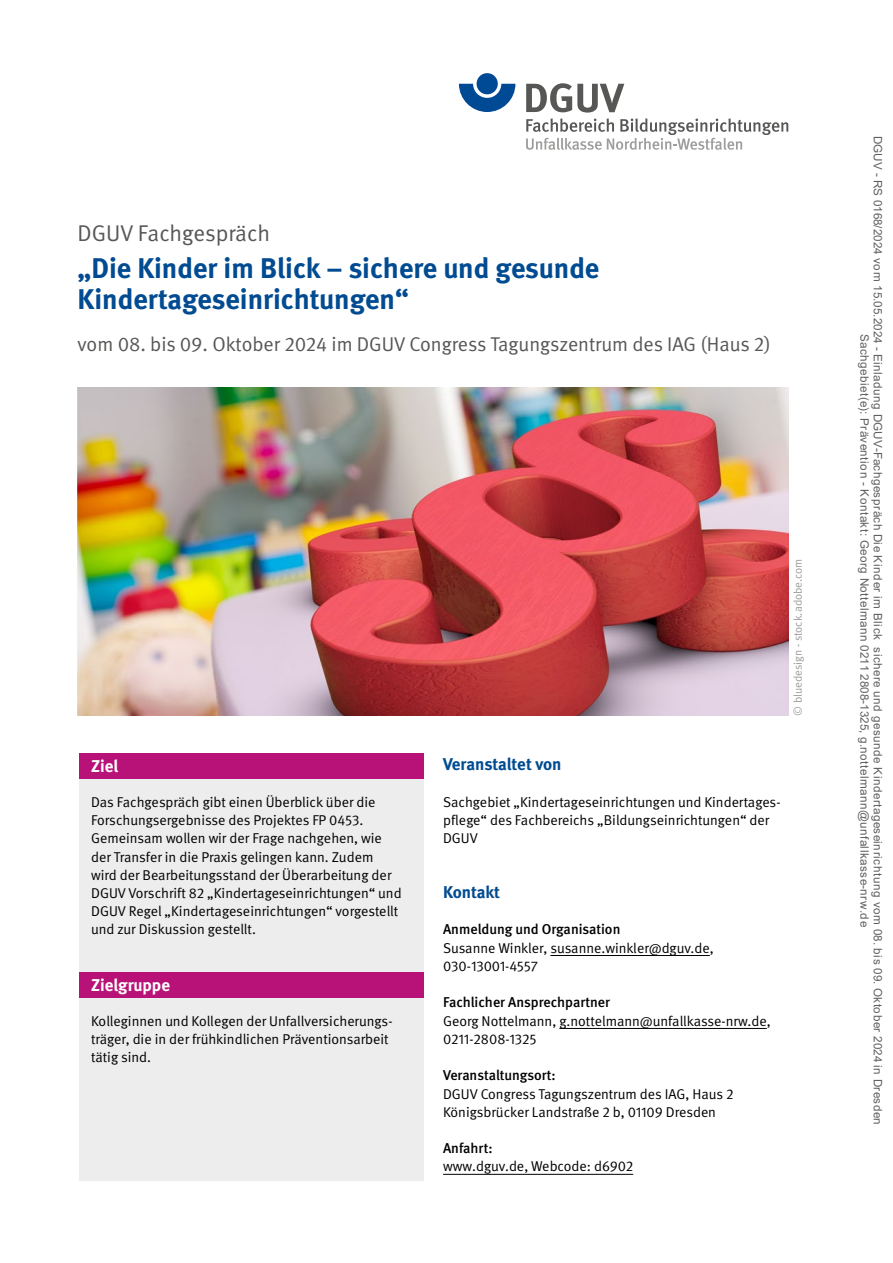
<style>
.page{position:relative;width:893px;height:1263px;background:#fff}
.page>*{position:absolute;margin:0;border:0;box-sizing:border-box;transform-origin:0 0}
.t1{font:700 28.5px/31.3px "DGUV Meta";letter-spacing:-.025em;color:#004b91}
.t2{font:22.8px "DGUV Meta";letter-spacing:-.02em;color:#575756}
.t3{font:19.95px "DGUV Meta";letter-spacing:-.01em;color:#575756}
.t4{font:700 17.1px "DGUV Meta";letter-spacing:-.04em;color:#004b91}
.t5{font:700 17.1px "DGUV Meta";letter-spacing:-.025em;color:#fff}
.t6{font:14.25px/18.3px "DGUV Meta";letter-spacing:-.01em;color:#000}
.t7{font:500 14.25px "DGUV Meta";letter-spacing:-.015em;color:#000}
.t8{font:500 14.25px "DGUV Meta";letter-spacing:-.035em;color:#000}
.t9{font:11.4px "DGUV Meta";letter-spacing:-.01em;color:#9d9d9c}
.t10{font:9.15px/13.5px "Courier Bold";color:#606060;text-align:center}
</style>
<div class="page">
<img style="left:78px;top:387px;width:710px;height:329px">
<svg style="left:459px;top:73px;width:56px;height:39px"></svg>
<svg style="left:526px;top:83px;width:262px;height:67px"></svg>
<hr style="left:550px;top:955px;width:160px;height:1px;background:#000">
<hr style="left:559px;top:1028px;width:208px;height:1px;background:#000">
<hr style="left:443px;top:1174px;width:190px;height:1px;background:#000">
<div style="left:79px;top:753px;width:344px;height:427px;background:#ededed"></div>
<div style="left:79px;top:753px;width:344px;height:25px;background:#b81278"></div>
<div style="left:79px;top:972px;width:344px;height:25px;background:#b81278"></div>
<h2 class="t2" style="left:78px;top:222px;width:194px">DGUV Fachgespräch</h2>
<h1 class="t1" style="left:78px;top:253px;width:524px">„Die Kinder im Blick – sichere und gesunde<br>Kindertageseinrichtungen“</h1>
<h3 class="t3" style="left:78px;top:334px;width:695px">vom 08. bis 09. Oktober 2024 im DGUV Congress Tagungszentrum des IAG (Haus 2)</h3>
<p class="t5" style="left:91px;top:757px;width:30px">Ziel</p>
<p class="t6" style="left:91px;top:793px;width:312px">Das Fachgespräch gibt einen Überblick über die Forschungsergebnisse des Projektes FP 0453.<br>Gemeinsam wollen wir der Frage nachgehen, wie der Transfer in die Praxis gelingen kann. Zudem wird der Bearbeitungsstand der Überarbeitung der DGUV Vorschrift 82 „Kindertageseinrichtungen“ und DGUV Regel „Kindertageseinrichtungen“ vorgestellt und zur Diskussion gestellt.</p>
<p class="t5" style="left:91px;top:976px;width:81px">Zielgruppe</p>
<p class="t6" style="left:91px;top:1012px;width:303px">Kolleginnen und Kollegen der Unfallversicherungs&shy;träger, die in der frühkindlichen Präventionsarbeit tätig sind.</p>
<p class="t9" style="left:792px;top:716px;width:159px;rotate:-90deg">© bluedesign - stock.adobe.com</p>
<p class="t4" style="left:443px;top:755px;width:120px">Veranstaltet von</p>
<p class="t6" style="left:443px;top:793px;width:339px">Sachgebiet „Kindertageseinrichtungen und Kindertages&shy;pflege“ des Fachbereichs „Bildungseinrichtungen“ der<br>DGUV</p>
<p class="t4" style="left:443px;top:883px;width:59px">Kontakt</p>
<p class="t7" style="left:443px;top:924px;width:179px">Anmeldung und Organisation</p>
<p class="t6" style="left:443px;top:939px;width:272px">Susanne Winkler, susanne.winkler@dguv.de,<br>030-13001-4557</p>
<p class="t7" style="left:443px;top:997px;width:169px">Fachlicher Ansprechpartner</p>
<p class="t6" style="left:443px;top:1012px;width:329px">Georg Nottelmann, g.nottelmann@unfallkasse-nrw.de,<br>0211-2808-1325</p>
<p class="t7" style="left:443px;top:1070px;width:115px">Veranstaltungsort:</p>
<p class="t6" style="left:443px;top:1085px;width:292px">DGUV Congress Tagungszentrum des IAG, Haus 2<br>Königsbrücker Landstraße 2 b, 01109 Dresden</p>
<p class="t8" style="left:443px;top:1143px;width:52px">Anfahrt:</p>
<p class="t6" style="left:443px;top:1158px;width:192px">www.dguv.de, Webcode: d6902</p>
<p class="t10" style="left:884px;top:136px;width:991px;rotate:90deg">DGUV - RS 0168/2024 vom 15.05.2024 - Einladung DGUV-Fachgespräch Die Kinder im Blick sichere und gesunde Kindertageseinrichtung vom 08. bis 09. Oktober 2024 in Dresden<br>Sachgebiet(e): Prävention - Kontakt: Georg Nottelmann 0211 2808-1325, g.nottelmann@unfallkasse-nrw.de</p>
</div>
